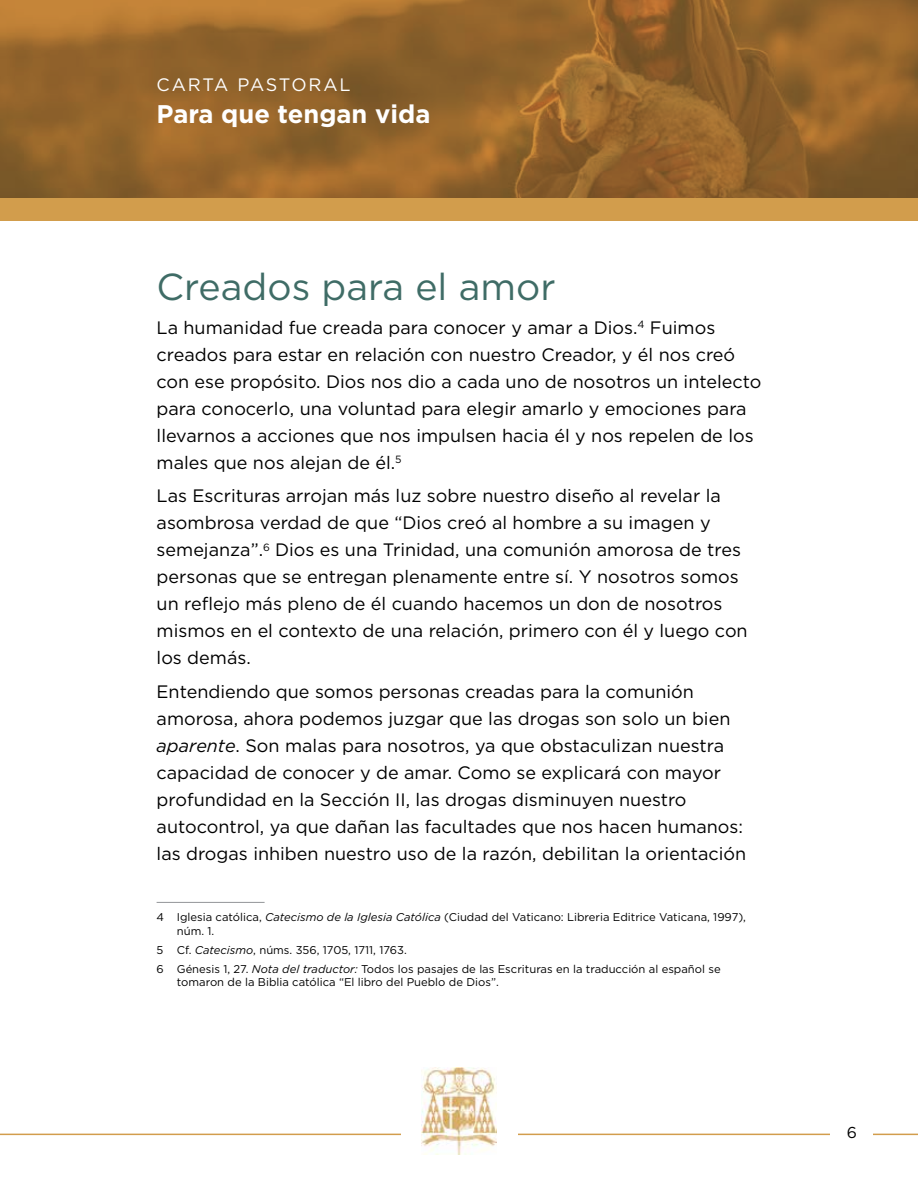
<style>
.page{position:relative;width:918px;height:1188px;background:#fff}
.page>*{position:absolute;margin:0;border:0;box-sizing:border-box;transform-origin:0 0}
.t1{font:37.5px "Gotham";color:#3f6c66}
.t2{font:700 25.5px "Gotham";color:#fff}
.t3{font:18px/27px "Gotham";color:#000}
.t4{font:18px "Gotham";letter-spacing:.095em;color:#fff}
.t5{font:15.75px "Gotham";color:#000}
.t6{font:11.25px/13.5px "Gotham";color:#000}
.s1{font-style:italic}
</style>
<div class="page">
<svg style="left:0;top:0;width:918px;height:221px;background:#9b6a2f"></svg>
<hr style="left:0;top:1134px;width:918px;height:1px;background:#d29d4c">
<div style="left:831px;top:1125px;width:42px;height:28px;background:#fff"></div>
<div style="left:401px;top:1065px;width:116px;height:92px;background:#fff"></div>
<img style="left:421px;top:1068px;width:76px;height:86px">
<hr style="left:157px;top:902px;width:108px;height:1px;background:#939598">
<p class="t4" style="left:157px;top:73px;width:195px">CARTA PASTORAL</p>
<h2 class="t2" style="left:157px;top:97px;width:275px">Para que tengan vida</h2>
<h1 class="t1" style="left:157px;top:263px;width:400px">Creados para el amor</h1>
<p class="t3" style="left:157px;top:313px;width:606px">La humanidad fue creada para conocer y amar a Dios.<sup>4</sup> Fuimos creados para estar en relación con nuestro Creador, y él nos creó con ese propósito. Dios nos dio a cada uno de nosotros un intelecto para conocerlo, una voluntad para elegir amarlo y emociones para llevarnos a acciones que nos impulsen hacia él y nos repelen de los males que nos alejan de él.<sup>5</sup></p>
<p class="t3" style="left:157px;top:482px;width:593px">Las Escrituras arrojan más luz sobre nuestro diseño al revelar la asombrosa verdad de que “Dios creó al hombre a su imagen y semejanza”.<sup>6</sup> Dios es una Trinidad, una comunión amorosa de tres personas que se entregan plenamente entre sí. Y nosotros somos un reflejo más pleno de él cuando hacemos un don de nosotros mismos en el contexto de una relación, primero con él y luego con los demás.</p>
<p class="t3" style="left:157px;top:678px;width:591px">Entendiendo que somos personas creadas para la comunión amorosa, ahora podemos juzgar que las drogas son solo un bien <span class="s1">aparente</span>. Son malas para nosotros, ya que obstaculizan nuestra capacidad de conocer y de amar. Como se explicará con mayor profundidad en la Sección II, las drogas disminuyen nuestro autocontrol, ya que dañan las facultades que nos hacen humanos: las drogas inhiben nuestro uso de la razón, debilitan la orientación</p>
<p class="t6" style="left:177px;top:910px;width:571px;text-indent:-20px">4 Iglesia católica, <span class="s1">Catecismo de la Iglesia Católica</span> (Ciudad del Vaticano: Libreria Editrice Vaticana, 1997), núm. 1.</p>
<p class="t6" style="left:157px;top:940px;width:566px;line-height:18.9px">5 Cf. <span class="s1">Catecismo</span>, núms. 356, 1705, 1711, 1763.<br>6 Génesis 1, 27. <span class="s1">Nota del traductor:</span> Todos los pasajes de las Escrituras en la traducción al español se</p>
<p class="t6" style="left:177px;top:975px;width:323px">tomaron de la Biblia católica “El libro del Pueblo de Dios”.</p>
<p class="t5" style="left:847px;top:1122px;width:12px">6</p>
</div>
